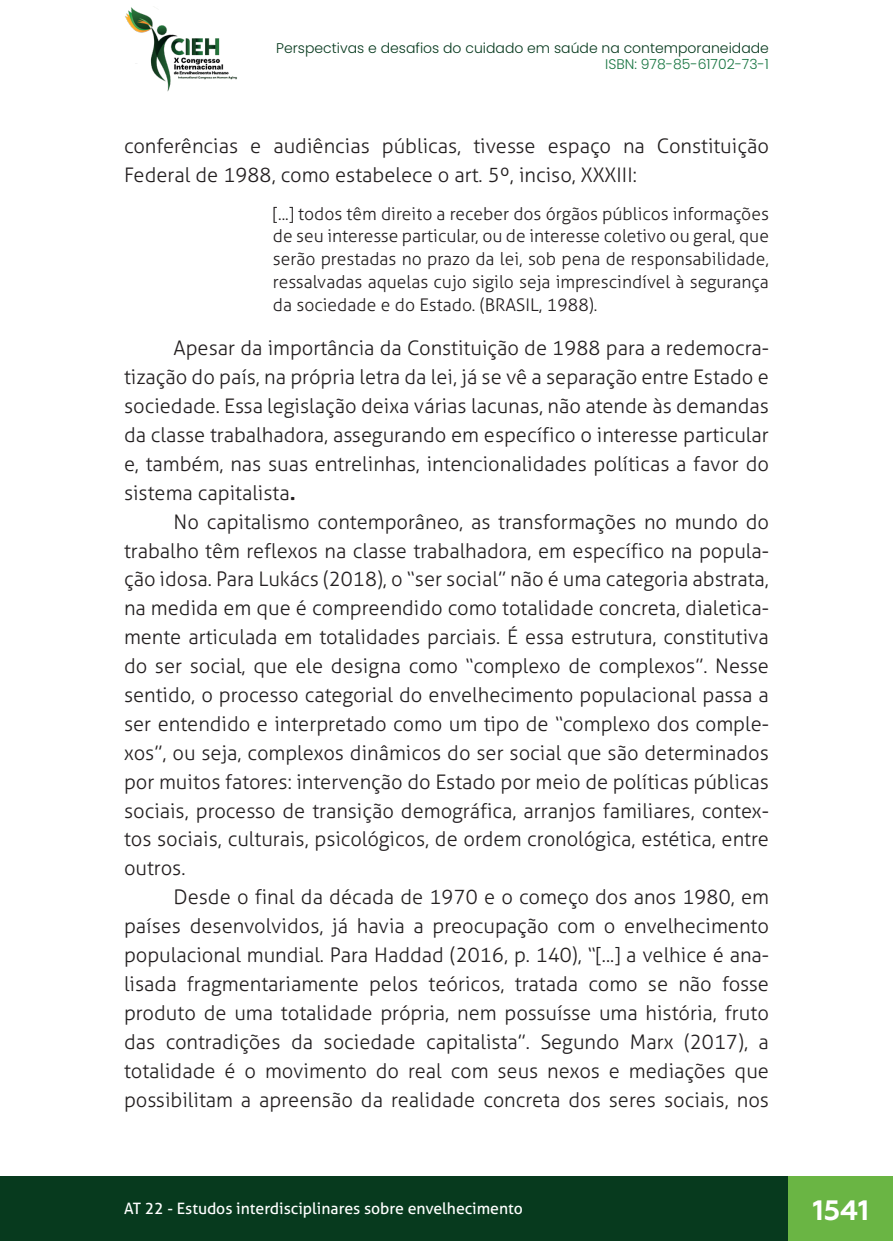
<style>
.page{position:relative;width:893px;height:1241px;background:#fff}
.page>*{position:absolute;margin:0;border:0;box-sizing:border-box;transform-origin:0 0}
.t1{font:700 28px "Geometria";color:#fff}
._8_CORPO{font:300 20.12px/28.9px "Aller";color:#231f20;text-align:justify}
._15_CITACAO{font:300 17.5px/22.8px "Aller";color:#231f20;text-align:justify}
.t2{font:15.75px "Aller";color:#fff}
.t3{font:300 14px "Poppins";color:#073a1e}
.t4{font:300 14px "Poppins";color:#177541}
.s1{font-weight:700}
</style>
<div class="page">
<div style="left:0;top:1176px;width:893px;height:64px;background:#073a1e"></div>
<div style="left:789px;top:1176px;width:104px;height:64px;background:#6ab544"></div>
<img style="left:125px;top:6px;width:112px;height:86px">
<p class="t3" style="left:276px;top:39px;width:494px">Perspectivas e desafios do cuidado em saúde na contemporaneidade</p>
<p class="t4" style="left:605px;top:56px;width:165px">ISBN: 978-85-61702-73-1</p>
<p class="_8_CORPO" style="left:124px;top:131px;width:646px">conferências e audiências públicas, tivesse espaço na Constituição<br>Federal de 1988, como estabelece o art. 5º, inciso, XXXIII:</p>
<p class="_15_CITACAO" style="left:273px;top:202px;width:498px">[...] todos têm direito a receber dos órgãos públicos informações de seu interesse particular, ou de interesse coletivo ou geral, que serão prestadas no prazo da lei, sob pena de responsabilidade, ressalvadas aquelas cujo sigilo seja imprescindível à segurança da sociedade e do Estado. (BRASIL, 1988).</p>
<p class="_8_CORPO" style="left:124px;top:333px;width:646px;text-indent:50px">Apesar da importância da Constituição de 1988 para a redemocra&shy;tização do país, na própria letra da lei, já se vê a separação entre Estado e sociedade. Essa legislação deixa várias lacunas, não atende às demandas da classe trabalhadora, assegurando em específico o interesse particular e, também, nas suas entrelinhas, intencionalidades políticas a favor do sistema capitalista<span class="s1">.</span></p>
<p class="_8_CORPO" style="left:124px;top:507px;width:646px;text-indent:50px">No capitalismo contemporâneo, as transformações no mundo do trabalho têm reflexos na classe trabalhadora, em específico na popula&shy;ção idosa. Para Lukács (2018), o “ser social” não é uma categoria abstrata, na medida em que é compreendido como totalidade concreta, dialetica&shy;mente articulada em totalidades parciais. É essa estrutura, constitutiva do ser social, que ele designa como “complexo de complexos”. Nesse sentido, o processo categorial do envelhecimento populacional passa a ser entendido e interpretado como um tipo de “complexo dos comple&shy;xos”, ou seja, complexos dinâmicos do ser social que são determinados por muitos fatores: intervenção do Estado por meio de políticas públicas sociais, processo de transição demográfica, arranjos familiares, contex&shy;tos sociais, culturais, psicológicos, de ordem cronológica, estética, entre outros.</p>
<p class="_8_CORPO" style="left:124px;top:882px;width:646px;text-indent:50px">Desde o final da década de 1970 e o começo dos anos 1980, em países desenvolvidos, já havia a preocupação com o envelhecimento populacional mundial. Para Haddad (2016, p. 140), “[...] a velhice é ana&shy;lisada fragmentariamente pelos teóricos, tratada como se não fosse produto de uma totalidade própria, nem possuísse uma história, fruto das contradições da sociedade capitalista”. Segundo Marx (2017), a totalidade é o movimento do real com seus nexos e mediações que possibilitam a apreensão da realidade concreta dos seres sociais, nos</p>
<p class="t2" style="left:124px;top:1198px;width:400px">AT 22 - Estudos interdisciplinares sobre envelhecimento</p>
<h1 class="t1" style="left:813px;top:1192px;width:58px">1541</h1>
</div>
